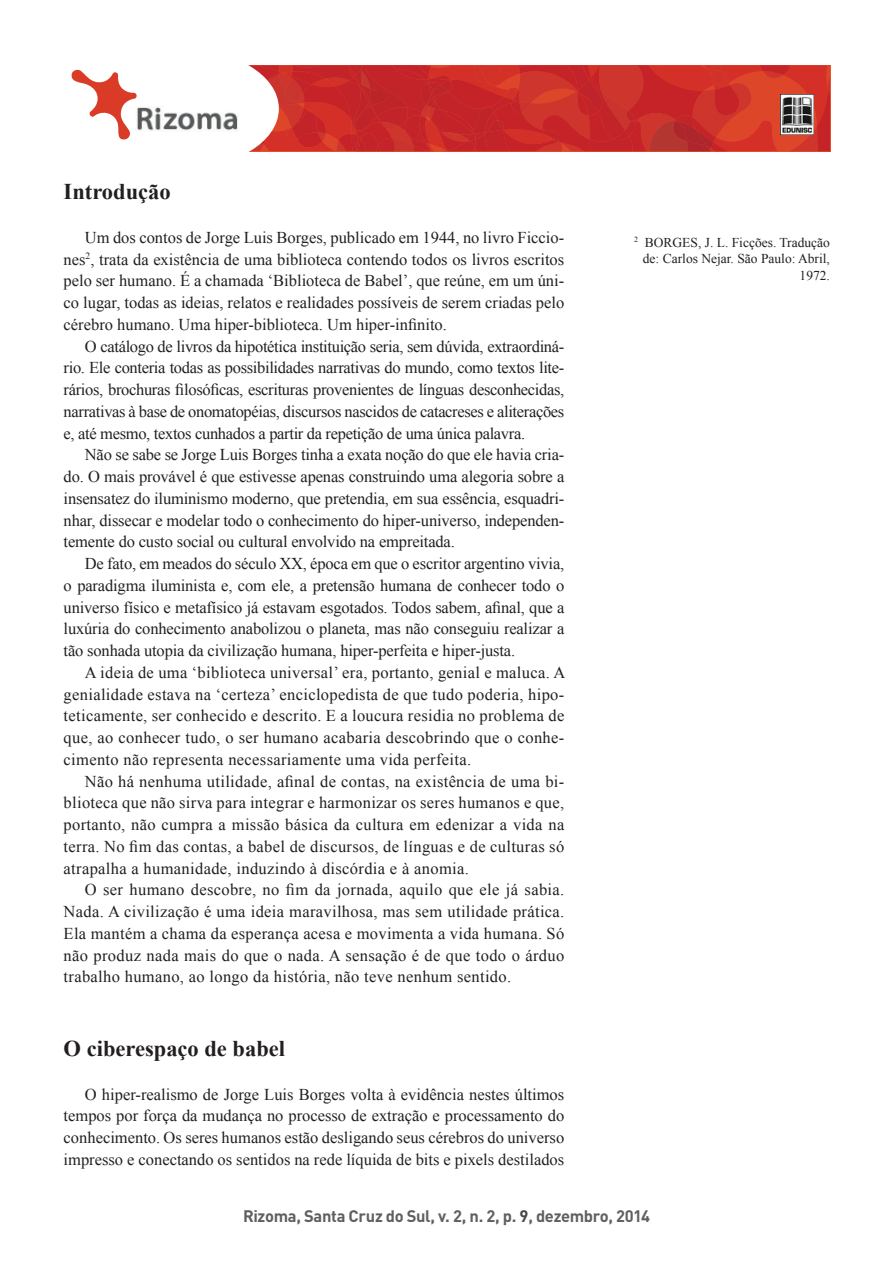
<style>
.page{position:relative;width:893px;height:1263px;background:#fff}
.page>*{position:absolute;margin:0;border:0;box-sizing:border-box;transform-origin:0 0}
.t1{font:700 22.5px "Times New Roman";color:#231f20}
.t2{font:16.5px/21.8px "Times New Roman";color:#231f20;text-align:justify}
.t3{font:700 16.5px "DIN Pro";letter-spacing:-.02em;color:#5f5f62}
.t4{font:13.5px/16.5px "Times New Roman";color:#231f20;text-align:right}
.s1{color:#454647}
</style>
<div class="page">
<svg style="left:248px;top:65px;width:582px;height:87px"></svg>
<div style="left:88px;top:52px;width:188px;height:113px;background:#fff;border-radius:50%"></div>
<div style="left:85px;top:49px;width:194px;height:119px;border:6px solid #fff;border-radius:50%"></div>
<img style="left:780px;top:95px;width:34px;height:40px">
<img style="left:137px;top:107px;width:101px;height:24px">
<svg style="left:71px;top:69px;width:66px;height:71px"></svg>
<h1 class="t1" style="left:64px;top:176px;width:109px">Introdução</h1>
<p class="t2" style="left:64px;top:226px;width:502px;text-indent:21px">Um dos contos de Jorge Luis Borges, publicado em 1944, no livro Ficcio&shy;nes<sup>2</sup>, trata da existência de uma biblioteca contendo todos os livros escritos pelo ser humano. É a chamada ‘Biblioteca de Babel’, que reúne, em um úni&shy;co lugar, todas as ideias, relatos e realidades possíveis de serem criadas pelo cérebro humano. Uma hiper-biblioteca. Um hiper-infinito.</p>
<p class="t2" style="left:64px;top:335px;width:502px;text-indent:21px">O catálogo de livros da hipotética instituição seria, sem dúvida, extraordiná&shy;rio. Ele conteria todas as possibilidades narrativas do mundo, como textos lite&shy;rários, brochuras filosóficas, escrituras provenientes de línguas desconhecidas, narrativas à base de onomatopéias, discursos nascidos de catacreses e aliterações e, até mesmo, textos cunhados a partir da repetição de uma única palavra.</p>
<p class="t2" style="left:64px;top:444px;width:502px;text-indent:21px">Não se sabe se Jorge Luis Borges tinha a exata noção do que ele havia cria&shy;do. O mais provável é que estivesse apenas construindo uma alegoria sobre a insensatez do iluminismo moderno, que pretendia, em sua essência, esquadri&shy;nhar, dissecar e modelar todo o conhecimento do hiper-universo, independen&shy;temente do custo social ou cultural envolvido na empreitada.</p>
<p class="t2" style="left:64px;top:552px;width:502px;text-indent:21px">De fato, em meados do século XX, época em que o escritor argentino vivia, o paradigma iluminista e, com ele, a pretensão humana de conhecer todo o universo físico e metafísico já estavam esgotados. Todos sabem, afinal, que a luxúria do conhecimento anabolizou o planeta, mas não conseguiu realizar a tão sonhada utopia da civilização humana, hiper-perfeita e hiper-justa.</p>
<p class="t2" style="left:64px;top:661px;width:503px;text-indent:21px">A ideia de uma ‘biblioteca universal’ era, portanto, genial e maluca. A genialidade estava na ‘certeza’ enciclopedista de que tudo poderia, hipo&shy;teticamente, ser conhecido e descrito. E a loucura residia no problema de que, ao conhecer tudo, o ser humano acabaria descobrindo que o conhe&shy;cimento não representa necessariamente uma vida perfeita.</p>
<p class="t2" style="left:64px;top:770px;width:502px;text-indent:21px">Não há nenhuma utilidade, afinal de contas, na existência de uma bi&shy;blioteca que não sirva para integrar e harmonizar os seres humanos e que, portanto, não cumpra a missão básica da cultura em edenizar a vida na terra. No fim das contas, a babel de discursos, de línguas e de culturas só atrapalha a humanidade, induzindo à discórdia e à anomia.</p>
<p class="t2" style="left:64px;top:879px;width:502px;text-indent:21px">O ser humano descobre, no fim da jornada, aquilo que ele já sabia.<br>Nada. A civilização é uma ideia maravilhosa, mas sem utilidade prática.<br>Ela mantém a chama da esperança acesa e movimenta a vida humana. Só não produz nada mais do que o nada. A sensação é de que todo o árduo trabalho humano, ao longo da história, não teve nenhum sentido.</p>
<h1 class="t1" style="left:64px;top:1033px;width:223px">O ciberespaço de babel</h1>
<p class="t2" style="left:64px;top:1083px;width:502px;text-indent:21px">O hiper-realismo de Jorge Luis Borges volta à evidência nestes últimos tempos por força da mudança no processo de extração e processamento do conhecimento. Os seres humanos estão desligando seus cérebros do universo impresso e conectando os sentidos na rede líquida de bits e pixels destilados</p>
<p class="t4" style="left:634px;top:234px;width:197px"><sup>2</sup> BORGES, J. L. Ficções. Tradução de: Carlos Nejar. São Paulo: Abril,<br>1972.</p>
<p class="t3" style="left:243px;top:1205px;width:408px">Rizoma, Santa Cruz do Sul, v. 2, n. 2, p. <span class="s1">9</span>, dezembro, 2014</p>
</div>
